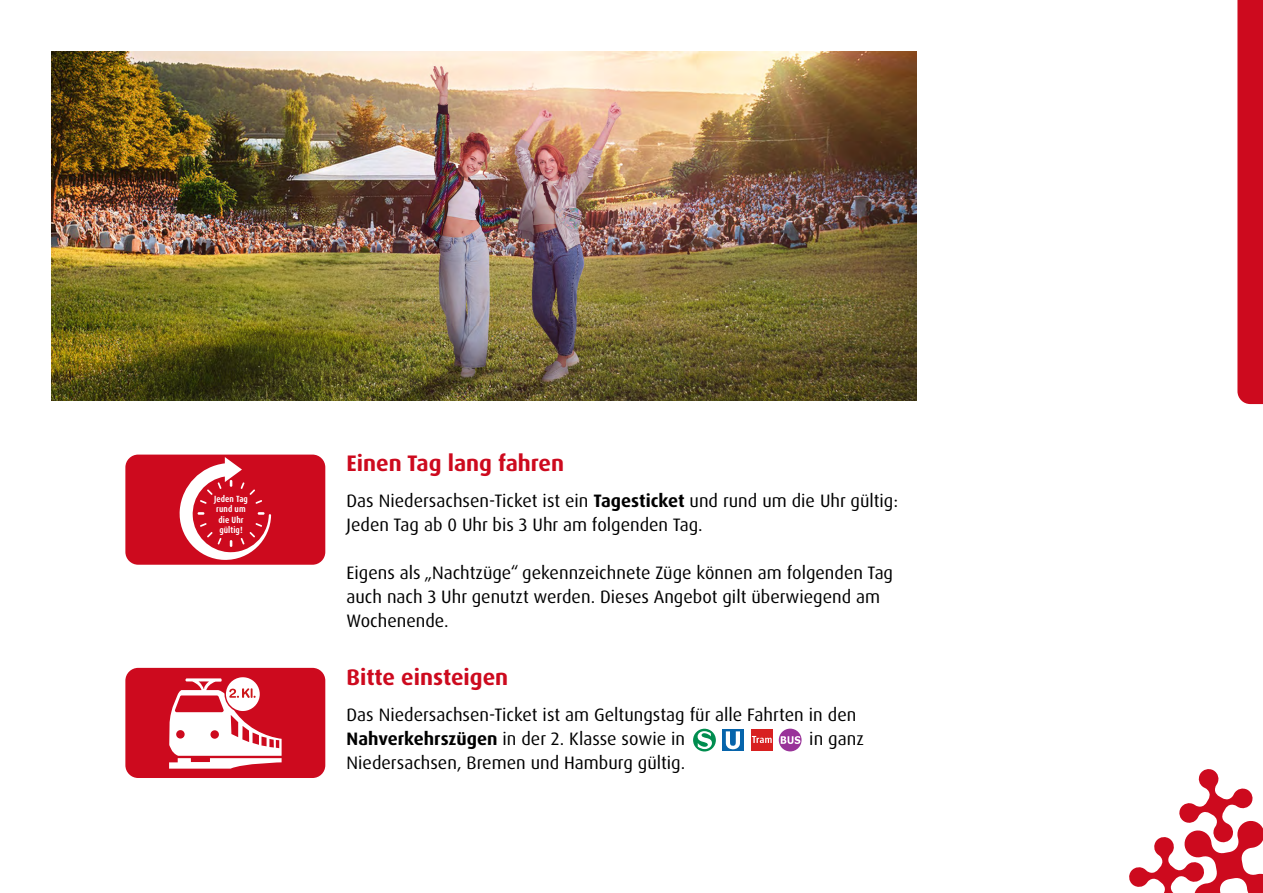
<style>
.page{position:relative;width:1263px;height:893px;background:#fff}
.page>*{position:absolute;margin:0;border:0;box-sizing:border-box;transform-origin:0 0}
.t1{font:700 22.5px "Dax Pro";color:#cd0a1e}
.t2{font:18px/24px "Dax Pro";color:#000}
.t3{font:700 condensed 9px/10.5px "Dax Pro";letter-spacing:.01em;color:#fff;text-align:center}
.s1{font-weight:700}
</style>
<div class="page">
<div style="left:125px;top:455px;width:200px;height:110px;background:#cd0a1e;border-radius:13px"></div>
<svg style="left:179px;top:457px;width:92px;height:103px"></svg>
<div style="left:125px;top:668px;width:200px;height:110px;background:#cd0a1e;border-radius:13px"></div>
<svg style="left:169px;top:677px;width:113px;height:92px"></svg>
<svg style="left:1237px;top:0;width:26px;height:404px;background:#cf1327"></svg>
<svg style="left:1129px;top:769px;width:134px;height:124px"></svg>
<div style="left:779px;top:729px;width:22px;height:22px;background:#939;border-radius:50%"></div>
<svg style="left:781px;top:736px;width:19px;height:8px"></svg>
<svg style="left:693px;top:729px;width:23px;height:22px"></svg>
<svg style="left:698px;top:731px;width:14px;height:18px"></svg>
<div style="left:751px;top:729px;width:22px;height:22px;background:#d82020"></div>
<svg style="left:752px;top:736px;width:20px;height:7px"></svg>
<svg style="left:722px;top:730px;width:21px;height:21px"></svg>
<svg style="left:726px;top:731px;width:14px;height:18px"></svg>
<img style="left:51px;top:51px;width:865px;height:349px">
<p class="t3" style="left:214px;top:493px;width:35px">Jeden Tag rund um die Uhr gültig!</p>
<p class="t1" style="left:347px;top:448px;width:219px">Einen Tag lang fahren</p>
<p class="t2" style="left:347px;top:488px;width:553px">Das Niedersachsen-Ticket ist ein <span class="s1">Tagesticket</span> und rund um die Uhr gültig:<br>Jeden Tag ab 0 Uhr bis 3 Uhr am folgenden Tag.</p>
<p class="t2" style="left:347px;top:560px;width:548px">Eigens als „Nachtzüge“ gekennzeichnete Züge können am folgenden Tag auch nach 3 Uhr genutzt werden. Dieses Angebot gilt überwiegend am<br>Wochenende.</p>
<p class="t1" style="left:347px;top:663px;width:163px">Bitte einsteigen</p>
<p class="t2" style="left:347px;top:703px;width:511px">Das Niedersachsen-Ticket ist am Geltungstag für alle Fahrten in den<br><span class="s1">Nahverkehrszügen</span> in der 2. Klasse sowie in</p>
<p class="t2" style="left:809px;top:727px;width:56px">in ganz</p>
<p class="t2" style="left:347px;top:751px;width:340px">Niedersachsen, Bremen und Hamburg gültig.</p>
</div>
